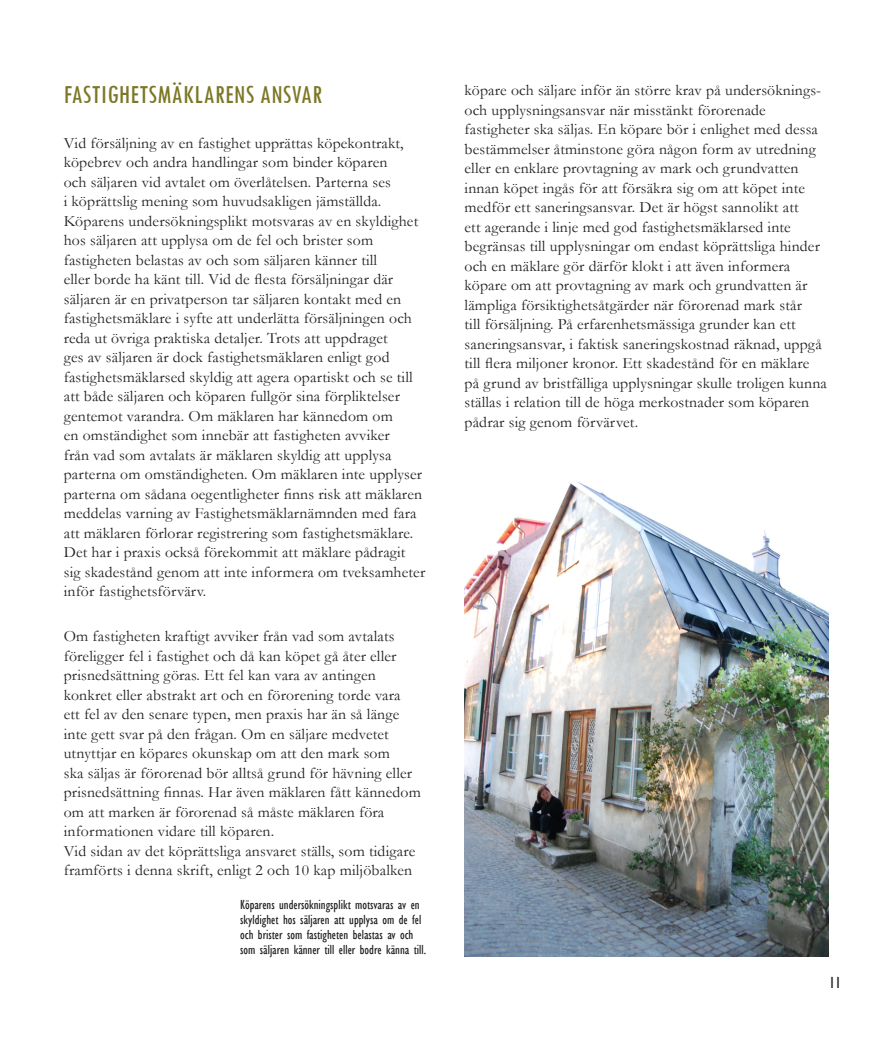
<style>
.page{position:relative;width:893px;height:1063px;background:#fff}
.page>*{position:absolute;margin:0;border:0;box-sizing:border-box;transform-origin:0 0}
.t1{font:condensed 27px "Tw Cen";letter-spacing:.01em;color:#7b7725}
.t2{font:condensed 16.5px "Gill Sans";color:#231f20}
.t3{font:15.75px/19.5px "Garamond";letter-spacing:.01em;color:#231f20}
.t4{font:condensed 13.5px/15px "Gill Sans";color:#231f20}
</style>
<div class="page">
<img style="left:465px;top:481px;width:363px;height:476px">
<p class="t1" style="left:64px;top:78px;width:260px">FASTIGHETSMÄKLARENS ANSVAR</p>
<p class="t3" style="left:64px;top:133px;width:363px">Vid försäljning av en fastighet upprättas köpekontrakt, köpebrev och andra handlingar som binder köparen<br>och säljaren vid avtalet om överlåtelsen. Parterna ses<br>i köprättslig mening som huvudsakligen jämställda.<br>Köparens undersökningsplikt motsvaras av en skyldighet hos säljaren att upplysa om de fel och brister som fastigheten belastas av och som säljaren känner till<br>eller borde ha känt till. Vid de flesta försäljningar där säljaren är en privatperson tar säljaren kontakt med en fastighetsmäklare i syfte att underlätta försäljningen och reda ut övriga praktiska detaljer. Trots att uppdraget<br>ges av säljaren är dock fastighetsmäklaren enligt god fastighetsmäklarsed skyldig att agera opartiskt och se till att både säljaren och köparen fullgör sina förpliktelser gentemot varandra. Om mäklaren har kännedom om<br>en omständighet som innebär att fastigheten avviker<br>från vad som avtalats är mäklaren skyldig att upplysa parterna om omständigheten. Om mäklaren inte upplyser parterna om sådana oegentligheter finns risk att mäklaren meddelas varning av Fastighetsmäklarnämnden med fara att mäklaren förlorar registrering som fastighetsmäklare.<br>Det har i praxis också förekommit att mäklare pådragit sig skadestånd genom att inte informera om tveksamheter inför fastighetsförvärv.</p>
<p class="t3" style="left:64px;top:626px;width:359px">Om fastigheten kraftigt avviker från vad som avtalats föreligger fel i fastighet och då kan köpet gå åter eller prisnedsättning göras. Ett fel kan vara av antingen konkret eller abstrakt art och en förorening torde vara<br>ett fel av den senare typen, men praxis har än så länge inte gett svar på den frågan. Om en säljare medvetet utnyttjar en köpares okunskap om att den mark som<br>ska säljas är förorenad bör alltså grund för hävning eller prisnedsättning finnas. Har även mäklaren fått kännedom om att marken är förorenad så måste mäklaren föra informationen vidare till köparen.</p>
<p class="t3" style="left:64px;top:841px;width:353px">Vid sidan av det köprättsliga ansvaret ställs, som tidigare framförts i denna skrift, enligt 2 och 10 kap miljöbalken</p>
<p class="t4" style="left:240px;top:897px;width:187px">Köparens undersökningsplikt motsvaras av en skyldighet hos säljaren att upplysa om de fel och brister som fastigheten belastas av och som säljaren känner till eller bodre känna till.</p>
<p class="t3" style="left:465px;top:80px;width:364px">köpare och säljare inför än större krav på undersöknings&shy;och upplysningsansvar när misstänkt förorenade fastigheter ska säljas. En köpare bör i enlighet med dessa bestämmelser åtminstone göra någon form av utredning eller en enklare provtagning av mark och grundvatten innan köpet ingås för att försäkra sig om att köpet inte medför ett saneringsansvar. Det är högst sannolikt att<br>ett agerande i linje med god fastighetsmäklarsed inte begränsas till upplysningar om endast köprättsliga hinder och en mäklare gör därför klokt i att även informera köpare om att provtagning av mark och grundvatten är lämpliga försiktighetsåtgärder när förorenad mark står<br>till försäljning. På erfarenhetsmässiga grunder kan ett saneringsansvar, i faktisk saneringskostnad räknad, uppgå till flera miljoner kronor. Ett skadestånd för en mäklare på grund av bristfälliga upplysningar skulle troligen kunna ställas i relation till de höga merkostnader som köparen pådrar sig genom förvärvet.</p>
<p class="t2" style="left:829px;top:972px;width:14px">11</p>
</div>
